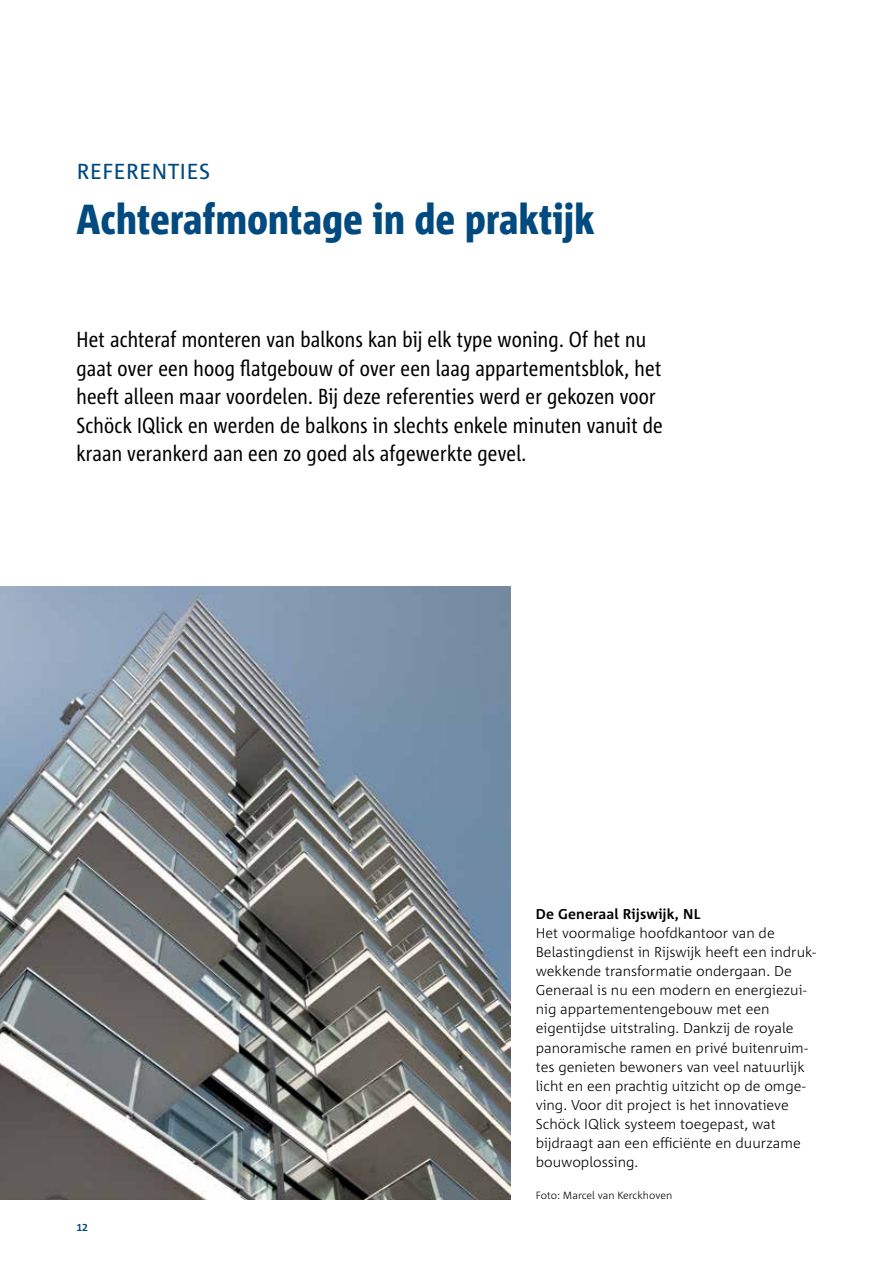
<style>
.page{position:relative;width:893px;height:1263px;background:#fff}
.page>*{position:absolute;margin:0;border:0;box-sizing:border-box;transform-origin:0 0}
.t1{font:800 condensed 42px "Corpid Schoeck";letter-spacing:.01em;color:#004a80}
.t2{font:condensed 21.75px/28.5px "Corpid Schoeck";letter-spacing:.01em;color:#000}
.t3{font:21.75px "Corpid Schoeck";letter-spacing:.02em;color:#004a80}
.t4{font:300 14.25px/19.2px "Corpid Schoeck";color:#000}
.t5{font:700 14.25px "Corpid Schoeck";letter-spacing:.01em;color:#000}
.t6{font:300 10.5px "Corpid Schoeck";color:#000}
.t7{font:700 10.5px "Corpid Schoeck";color:#004a80}
</style>
<div class="page">
<img style="left:0;top:587px;width:510px;height:612px">
<h2 class="t3" style="left:77px;top:157px;width:135px">REFERENTIES</h2>
<h1 class="t1" style="left:77px;top:193px;width:519px">Achterafmontage in de praktijk</h1>
<p class="t2" style="left:77px;top:325px;width:588px">Het achteraf monteren van balkons kan bij elk type woning. Of het nu gaat over een hoog flatgebouw of over een laag appartementsblok, het heeft alleen maar voordelen. Bij deze referenties werd er gekozen voor Schöck IQlick en werden de balkons in slechts enkele minuten vanuit de kraan verankerd aan een zo goed als afgewerkte gevel.</p>
<p class="t7" style="left:77px;top:1221px;width:13px">12</p>
<p class="t5" style="left:536px;top:904px;width:166px">De Generaal Rijswijk, NL</p>
<p class="t4" style="left:536px;top:923px;width:282px">Het voormalige hoofdkantoor van de Belastingdienst in Rijswijk heeft een indruk&shy;wekkende transformatie ondergaan. De Generaal is nu een modern en energiezui&shy;nig appartementengebouw met een eigentijdse uitstraling. Dankzij de royale panoramische ramen en privé buitenruim&shy;tes genieten bewoners van veel natuurlijk licht en een prachtig uitzicht op de omge&shy;ving. Voor dit project is het innovatieve Schöck IQlick systeem toegepast, wat bijdraagt aan een efficiënte en duurzame bouwoplossing.</p>
<p class="t6" style="left:536px;top:1189px;width:138px">Foto: Marcel van Kerckhoven</p>
</div>
